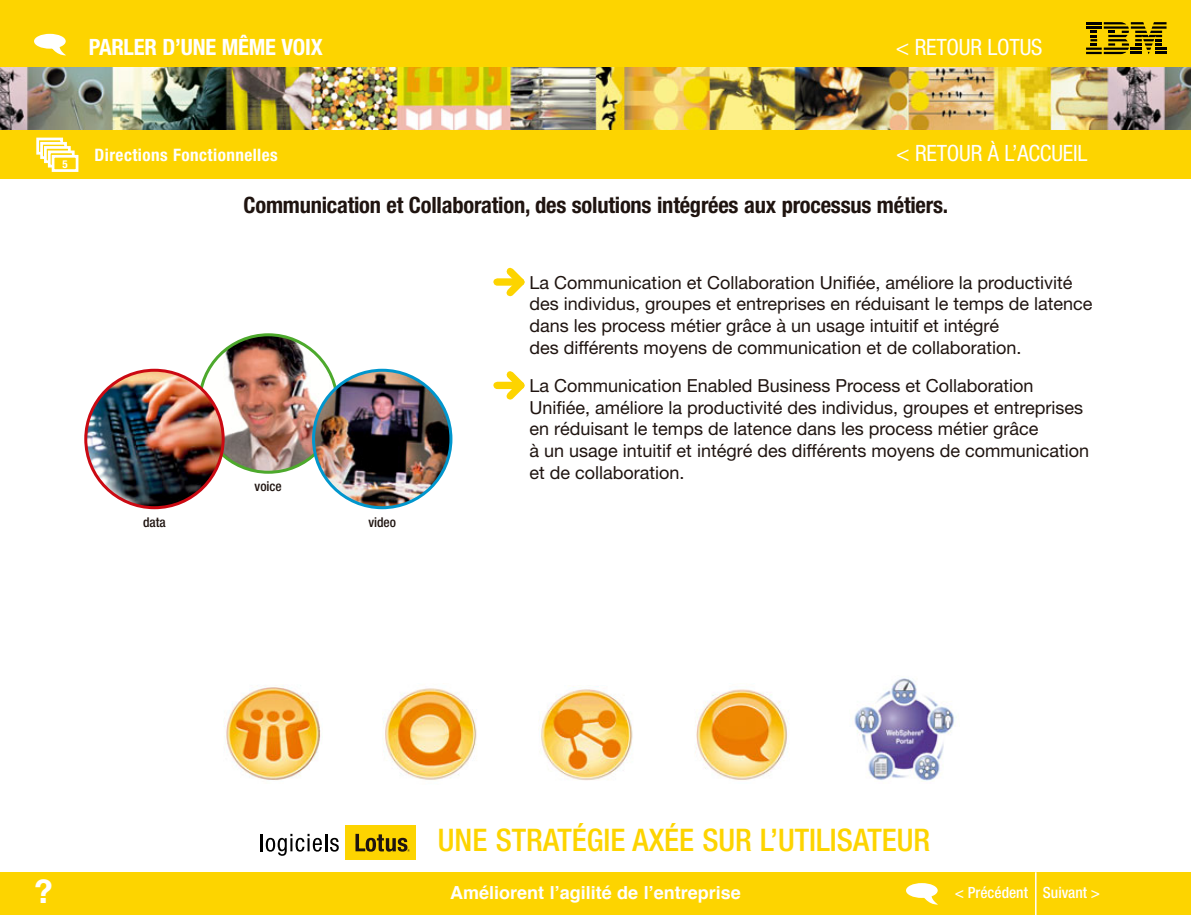
<style>
.page{position:relative;width:1191px;height:915px;background:#fff}
.page>*{position:absolute;margin:0;border:0;box-sizing:border-box;transform-origin:0 0}
.t1{font:700 32.55px "Helvetica Neue";color:#fff}
.t2{font:500 condensed 31.2px "Helvetica Neue";color:#fdd400}
.t3{font:700 condensed 22.5px "Helvetica Neue";letter-spacing:-.01em;color:#1f1410}
.t4{font:condensed 22.5px "Helvetica Neue";letter-spacing:-.01em;color:#fff}
.t5{font:700 condensed 22.5px "Helvetica Neue";letter-spacing:-.01em;color:#fff}
.t6{font:18px/21.6px "Helvetica Neue";color:#1f1410}
.t7{font:700 18px "Helvetica";color:#fff}
.t8{font:700 condensed 17.1px "Helvetica Neue";letter-spacing:.025em;color:#fff}
.t9{font:500 condensed 15.45px "Helvetica Neue";color:#fff}
.t10{font:500 condensed 13.5px "Helvetica Neue";color:#1f1410}
.t11{font:700 condensed 10.95px "Helvetica Neue";color:#fff}
</style>
<div class="page">
<div style="left:0;top:0;width:1191px;height:179px;background:#fdd400"></div>
<svg style="left:1086px;top:22px;width:80px;height:32px"></svg>
<div style="left:0;top:872px;width:1191px;height:42px;background:#fdd400"></div>
<div style="left:34px;top:34px;width:32px;height:15px;background:#fff;border-radius:50%"></div>
<svg style="left:49px;top:43px;width:17px;height:13px"></svg>
<img style="left:0;top:67px;width:1191px;height:63px">
<div style="left:38px;top:139px;width:24px;height:14px;background:#fdd60d"></div>
<div style="left:36px;top:137px;width:27px;height:17px;border:3px solid #fff"></div>
<div style="left:40px;top:142px;width:27px;height:17px;border:3px solid #fff"></div>
<div style="left:44px;top:146px;width:27px;height:17px;border:3px solid #fff"></div>
<div style="left:49px;top:152px;width:24px;height:14px;background:#fdd713"></div>
<div style="left:48px;top:150px;width:27px;height:17px;border:3px solid #fff"></div>
<div style="left:53px;top:156px;width:24px;height:14px;background:#fdd400"></div>
<div style="left:52px;top:155px;width:26px;height:17px;border:3px solid #fff"></div>
<hr style="left:1035px;top:871px;width:1px;height:43px;background:#fff">
<div style="left:906px;top:882px;width:31px;height:15px;background:#fff;border-radius:50%"></div>
<svg style="left:921px;top:891px;width:17px;height:13px"></svg>
<svg style="left:493px;top:267px;width:32px;height:30px"></svg>
<svg style="left:493px;top:371px;width:32px;height:29px"></svg>
<img style="left:200px;top:334px;width:137px;height:138px;border-radius:50%">
<img style="left:86px;top:370px;width:137px;height:137px;border-radius:50%">
<div style="left:84px;top:368px;width:141px;height:141px;border:3px solid #cb0912;border-radius:50%"></div>
<img style="left:313px;top:370px;width:138px;height:137px;border-radius:50%">
<div style="left:312px;top:368px;width:140px;height:141px;border:3px solid #0096cd;border-radius:50%"></div>
<img style="left:224px;top:684px;width:97px;height:96px">
<img style="left:694px;top:689px;width:95px;height:91px">
<img style="left:538px;top:686px;width:95px;height:95px">
<img style="left:382px;top:688px;width:95px;height:92px">
<img style="left:854px;top:678px;width:103px;height:104px">
<div style="left:345px;top:825px;width:71px;height:35px;background:#fdd400"></div>
<svg style="left:261px;top:833px;width:78px;height:22px"></svg>
<svg style="left:355px;top:833px;width:55px;height:18px"></svg>
<p class="t5" style="left:89px;top:39px;width:235px">PARLER D’UNE MÊME VOIX</p>
<p class="t4" style="left:895px;top:39px;width:148px">&lt; RETOUR LOTUS</p>
<p class="t11" style="left:62px;top:160px;width:7px">5</p>
<p class="t8" style="left:95px;top:149px;width:185px">Directions Fonctionnelles</p>
<p class="t4" style="left:896px;top:145px;width:193px">&lt; RETOUR À L’ACCUEIL</p>
<p class="t3" style="left:243px;top:197px;width:706px">Communication et Collaboration, des solutions intégrées aux processus métiers.</p>
<p class="t10" style="left:255px;top:481px;width:29px">voice</p>
<p class="t10" style="left:143px;top:517px;width:24px">data</p>
<p class="t10" style="left:368px;top:517px;width:29px">video</p>
<p class="t6" style="left:529px;top:273px;width:564px">La Communication et Collaboration Unifiée, améliore la productivité des individus, groupes et entreprises en réduisant le temps de latence dans les process métier grâce à un usage intuitif et intégré<br>des différents moyens de communication et de collaboration.</p>
<p class="t6" style="left:529px;top:376px;width:561px">La Communication Enabled Business Process et Collaboration Unifiée, améliore la productivité des individus, groupes et entreprises en réduisant le temps de latence dans les process métier grâce<br>à un usage intuitif et intégré des différents moyens de communication et de collaboration.</p>
<p class="t1" style="left:35px;top:879px;width:20px">?</p>
<p class="t2" style="left:438px;top:828px;width:494px">UNE STRATÉGIE AXÉE SUR L’UTILISATEUR</p>
<p class="t7" style="left:450px;top:884px;width:292px">Améliorent l’agilité de l’entreprise</p>
<p class="t9" style="left:955px;top:886px;width:147px">&lt; Précédent Suivant &gt;</p>
</div>
